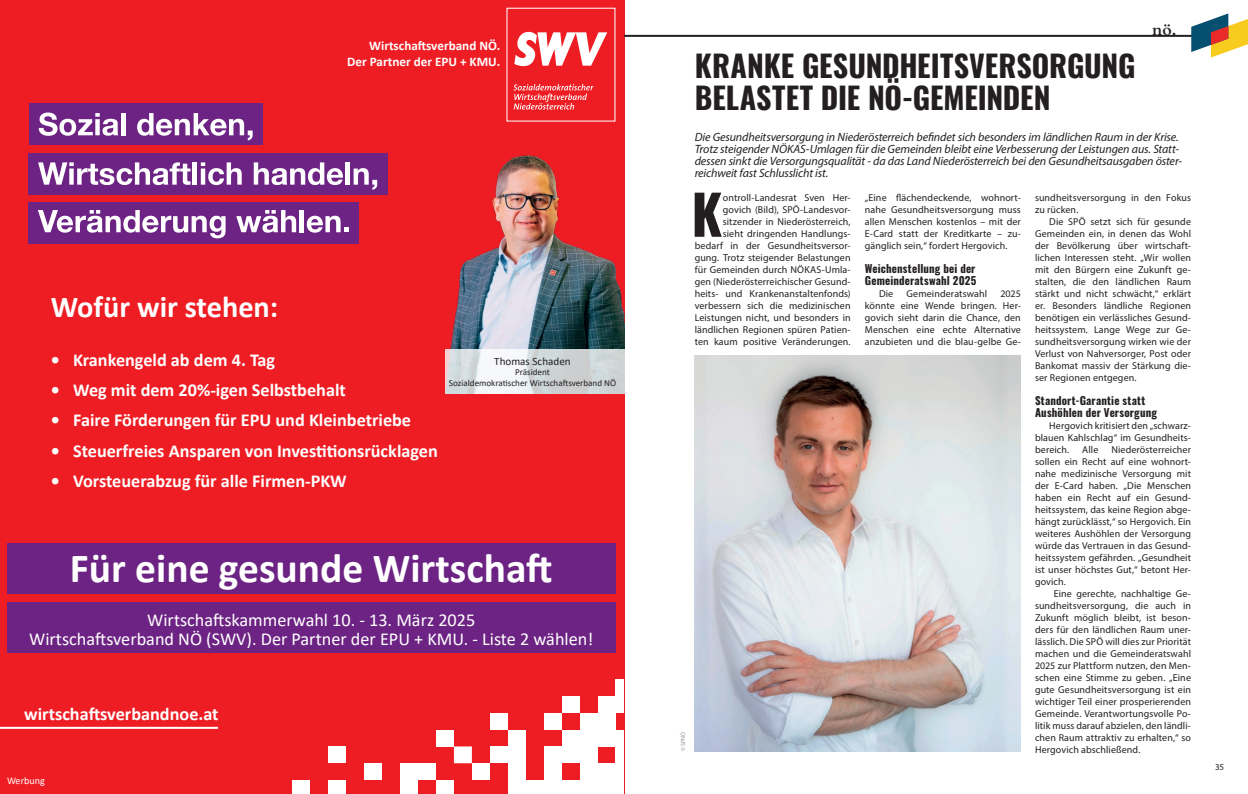
<style>
.page{position:relative;width:1248px;height:794px;background:#fff}
.page>*{position:absolute;margin:0;border:0;box-sizing:border-box;transform-origin:0 0}
.t1{font:54.4px "Oswald";color:#231f20}
.t2{font:700 41.5px "Calibri";color:#fff}
.t3{font:700 30.4px "Calibri";color:#fff}
.t4{font:30px/32px "Oswald";letter-spacing:-.005em;color:#231f20}
.t5{font:700 18.2px "Calibri";color:#fff}
.t6{font:18.2px/19.2px "Calibri";color:#fff;text-align:center}
.t7{font:700 16px "Cardo";color:#231f20}
.t8{font:700 13.2px/15.8px "Calibri";color:#fff;text-align:right}
.t9{font:italic 12px/12px "Myriad Pro";letter-spacing:-.01em;color:#231f20}
.t10{font:11.1px "Calibri";color:#231f20}
.t11{font:11px/12px "Oswald";letter-spacing:.01em;color:#231f20}
.t12{font:10.1px "Calibri";color:#fff}
.t13{font:10px/12px "Myriad Pro";letter-spacing:.01em;color:#231f20;text-align:justify}
.t14{font:9.1px/10.9px "Calibri";color:#231f20;text-align:center}
.t15{font:9px "Myriad Pro";color:#231f20}
.t16{font:6px "Myriad Pro";color:#939598}
</style>
<div class="page">
<div style="left:0;top:0;width:624px;height:794px;background:#ee1d23"></div>
<div style="left:436px;top:729px;width:18px;height:17px;background:#fff"></div>
<div style="left:328px;top:780px;width:18px;height:14px;background:#fff"></div>
<div style="left:292px;top:780px;width:18px;height:14px;background:#fff"></div>
<div style="left:364px;top:763px;width:18px;height:17px;background:#fff"></div>
<div style="left:328px;top:746px;width:18px;height:17px;background:#fff"></div>
<div style="left:436px;top:780px;width:18px;height:14px;background:#fff"></div>
<div style="left:400px;top:780px;width:18px;height:14px;background:#fff"></div>
<svg style="left:454px;top:746px;width:18px;height:17px"></svg>
<div style="left:400px;top:763px;width:18px;height:17px;background:#fff"></div>
<div style="left:490px;top:713px;width:17px;height:16px;background:#fff"></div>
<div style="left:507px;top:729px;width:18px;height:17px;background:#fff"></div>
<div style="left:490px;top:746px;width:17px;height:17px;background:#fff"></div>
<div style="left:472px;top:763px;width:18px;height:17px;background:#fff"></div>
<div style="left:418px;top:763px;width:18px;height:17px;background:#fff"></div>
<div style="left:507px;top:746px;width:18px;height:17px;background:#fff"></div>
<div style="left:525px;top:780px;width:18px;height:14px;background:#fff"></div>
<div style="left:507px;top:780px;width:18px;height:14px;background:#fff"></div>
<div style="left:507px;top:763px;width:18px;height:17px;background:#fff"></div>
<div style="left:543px;top:746px;width:18px;height:17px;background:#fff"></div>
<div style="left:561px;top:780px;width:18px;height:14px;background:#fff"></div>
<div style="left:543px;top:713px;width:18px;height:16px;background:#fff"></div>
<div style="left:561px;top:746px;width:18px;height:17px;background:#fff"></div>
<div style="left:543px;top:763px;width:18px;height:17px;background:#fff"></div>
<div style="left:543px;top:780px;width:18px;height:14px;background:#fff"></div>
<div style="left:597px;top:763px;width:18px;height:17px;background:#fff"></div>
<div style="left:597px;top:713px;width:18px;height:16px;background:#fff"></div>
<div style="left:615px;top:696px;width:9px;height:17px;background:#fff"></div>
<div style="left:597px;top:729px;width:18px;height:17px;background:#fff"></div>
<div style="left:597px;top:780px;width:18px;height:14px;background:#fff"></div>
<div style="left:615px;top:763px;width:9px;height:17px;background:#fff"></div>
<div style="left:615px;top:746px;width:9px;height:17px;background:#fff"></div>
<div style="left:597px;top:696px;width:18px;height:17px;background:#fff"></div>
<div style="left:615px;top:780px;width:9px;height:14px;background:#fff"></div>
<div style="left:615px;top:729px;width:9px;height:17px;background:#fff"></div>
<div style="left:615px;top:679px;width:9px;height:17px;background:#fff"></div>
<div style="left:579px;top:713px;width:18px;height:16px;background:#fff"></div>
<div style="left:561px;top:729px;width:18px;height:17px;background:#fff"></div>
<div style="left:579px;top:746px;width:18px;height:17px;background:#fff"></div>
<div style="left:579px;top:729px;width:18px;height:17px;background:#fff"></div>
<div style="left:579px;top:763px;width:18px;height:17px;background:#fff"></div>
<div style="left:579px;top:780px;width:18px;height:14px;background:#fff"></div>
<div style="left:561px;top:696px;width:18px;height:17px;background:#fff"></div>
<svg style="left:513px;top:84px;width:80px;height:26px"></svg>
<svg style="left:514px;top:32px;width:93px;height:34px"></svg>
<img style="left:444px;top:155px;width:180px;height:239px">
<svg style="left:445px;top:349px;width:179px;height:45px;background:#dadee1"></svg>
<div style="left:7px;top:543px;width:608px;height:50px;background:#6d2383"></div>
<div style="left:7px;top:603px;width:608px;height:50px;background:#6d2383"></div>
<hr style="left:0;top:727px;width:218px;height:2px;background:#fff">
<div style="left:29px;top:202px;width:330px;height:42px;background:#6d2383"></div>
<div style="left:29px;top:153px;width:359px;height:42px;background:#6d2383"></div>
<div style="left:29px;top:103px;width:233px;height:42px;background:#6d2383"></div>
<svg style="left:39px;top:112px;width:79px;height:24px"></svg>
<div style="left:121px;top:113px;width:5px;height:22px;background:#fff"></div>
<svg style="left:137px;top:113px;width:115px;height:27px"></svg>
<svg style="left:38px;top:162px;width:152px;height:23px"></svg>
<hr style="left:193px;top:162px;width:4px;height:23px;background:#fff">
<svg style="left:201px;top:162px;width:41px;height:23px"></svg>
<svg style="left:254px;top:162px;width:89px;height:23px"></svg>
<div style="left:345px;top:162px;width:5px;height:23px;background:#fff"></div>
<svg style="left:353px;top:168px;width:24px;height:22px"></svg>
<svg style="left:38px;top:210px;width:187px;height:28px"></svg>
<svg style="left:236px;top:210px;width:60px;height:23px"></svg>
<div style="left:299px;top:210px;width:5px;height:22px;background:#fff"></div>
<svg style="left:307px;top:216px;width:42px;height:17px"></svg>
<hr style="left:624px;top:35px;width:623px;height:2px;background:#231f20">
<img style="left:694px;top:355px;width:326px;height:396px">
<svg style="left:1191px;top:13px;width:56px;height:45px"></svg>
<h3 class="t8" style="left:347px;top:37px;width:154px">Wirtschaftsverband NÖ.<br>Der Partner der EPU + KMU.</h3>
<h3 class="t3" style="left:51px;top:285px;width:229px">Wofür wir stehen:</h3>
<h3 class="t5" style="left:51px;top:347px;width:226px">• Krankengeld ab dem 4. Tag</h3>
<h3 class="t5" style="left:51px;top:377px;width:296px">• Weg mit dem 20%-igen Selbstbehalt</h3>
<h3 class="t5" style="left:51px;top:407px;width:362px">• Faire Förderungen für EPU und Kleinbetriebe</h3>
<h3 class="t5" style="left:51px;top:438px;width:388px">• Steuerfreies Ansparen von Investitionsrücklagen</h3>
<h3 class="t5" style="left:51px;top:468px;width:297px">• Vorsteuerabzug für alle Firmen-PKW</h3>
<p class="t10" style="left:494px;top:353px;width:78px">Thomas Schaden</p>
<p class="t14" style="left:449px;top:366px;width:169px">Präsident<br>Sozialdemokratischer Wirtschaftsverband NÖ</p>
<h2 class="t2" style="left:70px;top:539px;width:484px">Für eine gesunde Wirtschaft</h2>
<h3 class="t6" style="left:29px;top:610px;width:565px">Wirtschaftskammerwahl 10. - 13. März 2025<br>Wirtschaftsverband NÖ (SWV). Der Partner der EPU + KMU. - Liste 2 wählen!</h3>
<h3 class="t5" style="left:24px;top:701px;width:196px">wirtschaftsverbandnoe.at</h3>
<p class="t12" style="left:7px;top:774px;width:39px">Werbung</p>
<p class="t16" style="left:679px;top:751px;width:21px;rotate:-90deg">© SPNÖ</p>
<h3 class="t7" style="left:1152px;top:16px;width:26px">nö.</h3>
<h3 class="t4" style="left:694px;top:47px;width:442px">KRANKE GESUNDHEITSVERSORGUNG<br>BELASTET DIE NÖ-GEMEINDEN</h3>
<p class="t9" style="left:694px;top:130px;width:489px">Die Gesundheitsversorgung in Niederösterreich befindet sich besonders im ländlichen Raum in der Krise.<br>Trotz steigender NÖKAS-Umlagen für die Gemeinden bleibt eine Verbesserung der Leistungen aus. Statt&shy;dessen sinkt die Versorgungsqualität - da das Land Niederösterreich bei den Gesundheitsausgaben öster&shy;reichweit fast Schlusslicht ist.</p>
<h1 class="t1" style="left:691px;top:166px;width:32px">K</h1>
<p class="t13" style="left:694px;top:191px;width:157px;text-align:right">ontroll-Landesrat Sven Her&shy;govich (Bild), SPÖ-Landesvor&shy;sitzender in Niederösterreich,<br>sieht dringenden Handlungs&shy;bedarf in der Gesundheitsversor&shy;gung. Trotz steigender Belastungen für Gemeinden durch NÖKAS-Umla&shy;gen (Niederösterreichischer Gesund&shy;heits- und Krankenanstaltenfonds) verbessern sich die medizinischen Leistungen nicht, und besonders in ländlichen Regionen spüren Patien&shy;ten kaum positive Veränderungen.</p>
<p class="t13" style="left:864px;top:191px;width:157px">„Eine flächendeckende, wohnort&shy;nahe Gesundheitsversorgung muss allen Menschen kostenlos – mit der E-Card statt der Kreditkarte – zu&shy;gänglich sein,“ fordert Hergovich.</p>
<p class="t11" style="left:864px;top:261px;width:113px">Weichenstellung bei der<br>Gemeinderatswahl 2025</p>
<p class="t13" style="left:879px;top:287px;width:16px">Die</p>
<p class="t13" style="left:906px;top:287px;width:82px">Gemeinderatswahl</p>
<p class="t13" style="left:864px;top:287px;width:157px;text-indent:136px">2025 könnte eine Wende bringen. Her&shy;govich sieht darin die Chance, den Menschen eine echte Alternative anzubieten und die blau-gelbe Ge-</p>
<p class="t13" style="left:1034px;top:191px;width:157px">sundheitsversorgung in den Fokus zu rücken.</p>
<p class="t13" style="left:1034px;top:215px;width:157px;text-indent:14px">Die SPÖ setzt sich für gesunde Gemeinden ein, in denen das Wohl der Bevölkerung über wirtschaft&shy;lichen Interessen steht. „Wir wollen mit den Bürgern eine Zukunft ge&shy;stalten, die den ländlichen Raum stärkt und nicht schwächt,“ erklärt er. Besonders ländliche Regionen benötigen ein verlässliches Gesund&shy;heitssystem. Lange Wege zur Ge&shy;sundheitsversorgung wirken wie der Verlust von Nahversorger, Post oder Bankomat massiv der Stärkung die&shy;ser Regionen entgegen.</p>
<p class="t11" style="left:1034px;top:393px;width:123px">Standort-Garantie statt<br>Aushöhlen der Versorgung</p>
<p class="t13" style="left:1034px;top:419px;width:157px;text-indent:14px">Hergovich kritisiert den „schwarz&shy;blauen Kahlschlag“ im Gesundheits&shy;bereich.</p>
<p class="t13" style="left:1034px;top:443px;width:157px;text-indent:76px">Niederösterreicher sollen ein Recht auf eine wohnort&shy;nahe medizinische Versorgung mit der E-Card haben. „Die Menschen haben ein Recht auf ein Gesund&shy;heitssystem, das keine Region abge&shy;hängt zurücklässt,“ so Hergovich. Ein weiteres Aushöhlen der Versorgung würde das Vertrauen in das Gesund&shy;heitssystem gefährden. „Gesundheit ist unser höchstes Gut,“ betont Her&shy;govich.</p>
<p class="t13" style="left:1034px;top:587px;width:157px;text-indent:19px">Eine gerechte, nachhaltige Ge&shy;sundheitsversorgung, die auch in Zukunft möglich bleibt, ist beson&shy;ders für den ländlichen Raum uner&shy;lässlich. Die SPÖ will dies zur Priorität machen und die Gemeinderatswahl 2025 zur Plattform nutzen, den Men&shy;schen eine Stimme zu geben. „Eine gute Gesundheitsversorgung ist ein wichtiger Teil einer prosperierenden Gemeinde. Verantwortungsvolle Po&shy;litik muss darauf abzielen, den ländli&shy;chen Raum attraktiv zu erhalten,“ so Hergovich abschließend.</p>
<p class="t13" style="left:1082px;top:443px;width:18px">Alle</p>
<p class="t15" style="left:1214px;top:761px;width:11px">35</p>
</div>
